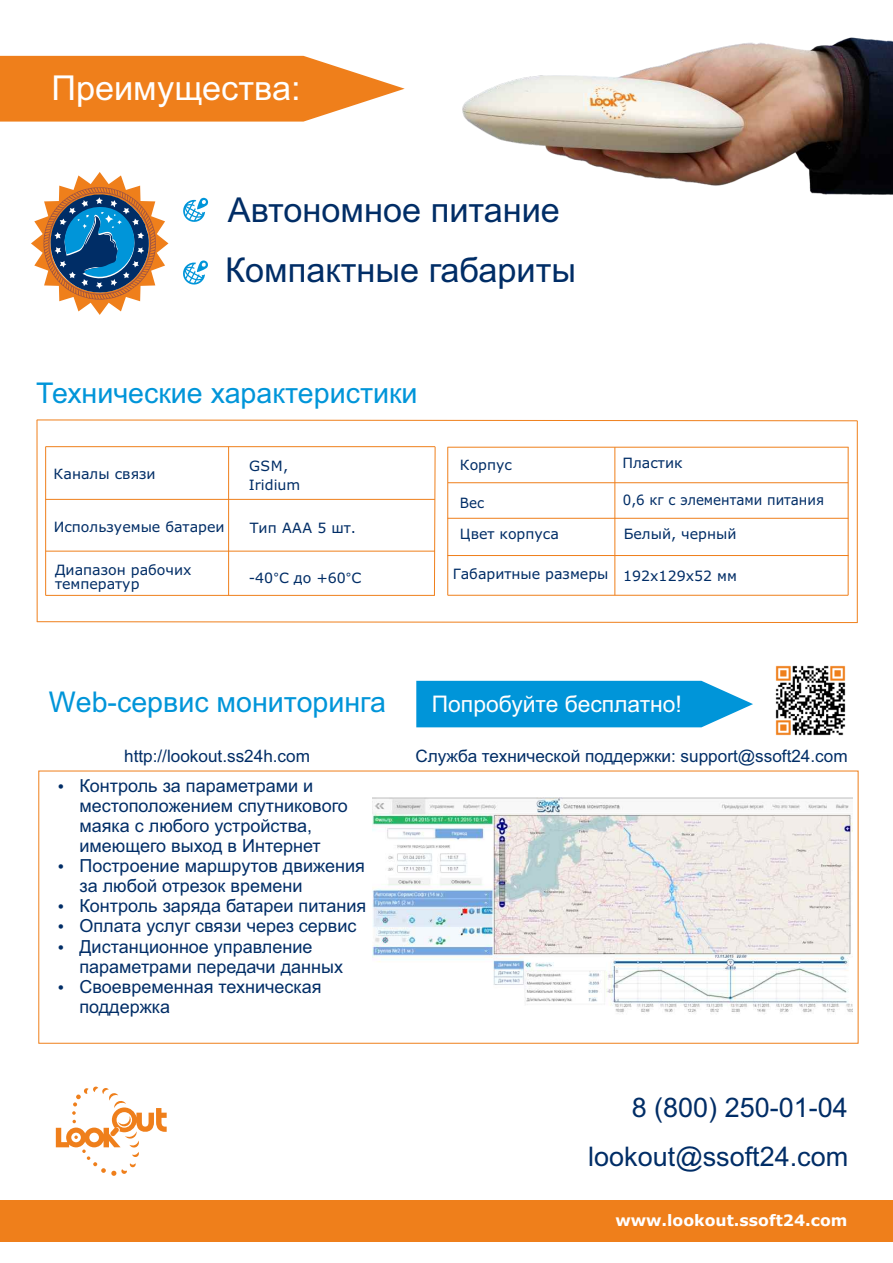
<style>
.page{position:relative;width:893px;height:1263px;background:#fff}
.page>*{position:absolute;margin:0;border:0;box-sizing:border-box;transform-origin:0 0}
.t1{font:34.35px "Arial";color:#002d66}
.t2{font:34.35px "Arial";color:#fff}
.t3{font:28.65px "Arial";color:#0095d9}
.t4{font:27px/48.4px "Arial";color:#002d66;text-align:right}
.t5{font:22.8px "Arial";color:#fff}
.t6{font:18px/20.1px "Arial";color:#002d66}
.t7{font:17.1px "Arial";color:#002d66}
.t8{font:700 15.75px "Verdana";color:#fff}
.t9{font:14.25px "Verdana";color:#002d66}
.t10{font:14.25px "Verdana";color:#002d66;scale:.94 1}
.t11{font:14.25px "Verdana";color:#002d66;scale:.95 1}
.s1{font-family:"Arial"}
</style>
<div class="page">
<div style="left:0;top:1200px;width:893px;height:41px;background:#ef7f1b"></div>
<svg style="left:0;top:56px;width:405px;height:66px;background:#f18f37"></svg>
<img style="left:373px;top:798px;width:479px;height:216px">
<svg style="left:183px;top:198px;width:26px;height:24px"></svg>
<svg style="left:183px;top:260px;width:25px;height:25px"></svg>
<svg style="left:31px;top:172px;width:137px;height:143px"></svg>
<svg style="left:416px;top:681px;width:337px;height:46px;background:#139ddb"></svg>
<img style="left:775px;top:665px;width:71px;height:71px">
<svg style="left:56px;top:1086px;width:111px;height:90px"></svg>
<hr style="left:46px;top:595px;width:388px;height:1px;background:#ef7f1b">
<hr style="left:46px;top:551px;width:389px;height:1px;background:#ef7f1b">
<hr style="left:46px;top:499px;width:389px;height:1px;background:#ef7f1b">
<hr style="left:46px;top:446px;width:389px;height:1px;background:#ef7f1b">
<hr style="left:45px;top:447px;width:1px;height:148px;background:#ef7f1b">
<hr style="left:228px;top:447px;width:1px;height:148px;background:#ef7f1b">
<svg style="left:434px;top:446px;width:2px;height:150px"></svg>
<hr style="left:448px;top:595px;width:400px;height:1px;background:#ef7f1b">
<hr style="left:447px;top:555px;width:402px;height:1px;background:#ef7f1b">
<hr style="left:447px;top:518px;width:401px;height:1px;background:#ef7f1b">
<hr style="left:448px;top:482px;width:400px;height:1px;background:#ef7f1b">
<hr style="left:447px;top:447px;width:402px;height:1px;background:#ef7f1b">
<hr style="left:447px;top:447px;width:1px;height:148px;background:#ef7f1b">
<hr style="left:614px;top:447px;width:1px;height:148px;background:#ef7f1b">
<hr style="left:848px;top:447px;width:1px;height:148px;background:#ef7f1b">
<svg style="left:36px;top:621px;width:822px;height:2px;background:#f6be8c"></svg>
<hr style="left:37px;top:420px;width:1px;height:202px;background:#ef7f1b">
<hr style="left:857px;top:421px;width:1px;height:201px;background:#ef7f1b">
<svg style="left:36px;top:419px;width:822px;height:3px"></svg>
<img style="left:462px;top:37px;width:431px;height:158px">
<h1 class="t2" style="left:51px;top:75px;width:251px">Преимущества:</h1>
<h1 class="t1" style="left:228px;top:197px;width:334px">Автономное питание</h1>
<h1 class="t1" style="left:225px;top:257px;width:352px">Компактные габариты</h1>
<h2 class="t3" style="left:36px;top:382px;width:383px">Технические характеристики</h2>
<p class="t9" style="left:54px;top:468px;width:104px">Каналы связи</p>
<p class="t9" style="left:249px;top:460px;width:41px">GSM,</p>
<p class="t9" style="left:249px;top:479px;width:53px">Iridium</p>
<p class="t9" style="left:622px;top:457px;width:62px">Пластик</p>
<p class="t9" style="left:460px;top:459px;width:54px">Корпус</p>
<p class="t11" style="left:460px;top:497px;width:27px">Вес</p>
<p class="t10" style="left:623px;top:494px;width:216px">0,6 кг с элементами питания</p>
<p class="t9" style="left:54px;top:521px;width:172px">Используемые батареи</p>
<p class="t9" style="left:250px;top:522px;width:108px">Тип ААА 5 шт.</p>
<p class="t9" style="left:249px;top:572px;width:114px">-40<span class="s1">°</span>С до +60<span class="s1">°</span>С</p>
<p class="t9" style="left:460px;top:528px;width:101px">Цвет корпуса</p>
<p class="t9" style="left:624px;top:528px;width:114px">Белый, черный</p>
<p class="t9" style="left:55px;top:564px;width:138px">Диапазон рабочих</p>
<p class="t9" style="left:453px;top:568px;width:286px">Габаритные размеры 192х129х52 мм</p>
<p class="t9" style="left:55px;top:578px;width:86px">температур</p>
<h2 class="t3" style="left:49px;top:691px;width:338px">Web-сервис мониторинга</h2>
<p class="t7" style="left:124px;top:749px;width:187px">http://lookout.ss24h.com</p>
<p class="t6" style="left:79px;top:777px;width:288px">Контроль за параметрами и местоположением спутникового маяка с любого устройства, имеющего выход в Интернет<br>Построение маршрутов движения за любой отрезок времени<br>Контроль заряда батареи питания<br>Оплата услуг связи через сервис<br>Дистанционное управление параметрами передачи данных<br>Своевременная техническая поддержка</p>
<p class="t5" style="left:432px;top:695px;width:252px">Попробуйте бесплатно!</p>
<p class="t7" style="left:415px;top:749px;width:434px">Служба технической поддержки: support@ssoft24.com</p>
<h3 class="t4" style="left:588px;top:1086px;width:262px">8 (800) 250-01-04 lookout@ssoft24.com</h3>
<p class="t8" style="left:615px;top:1214px;width:234px">www.lookout.ssoft24.com</p>
</div>
